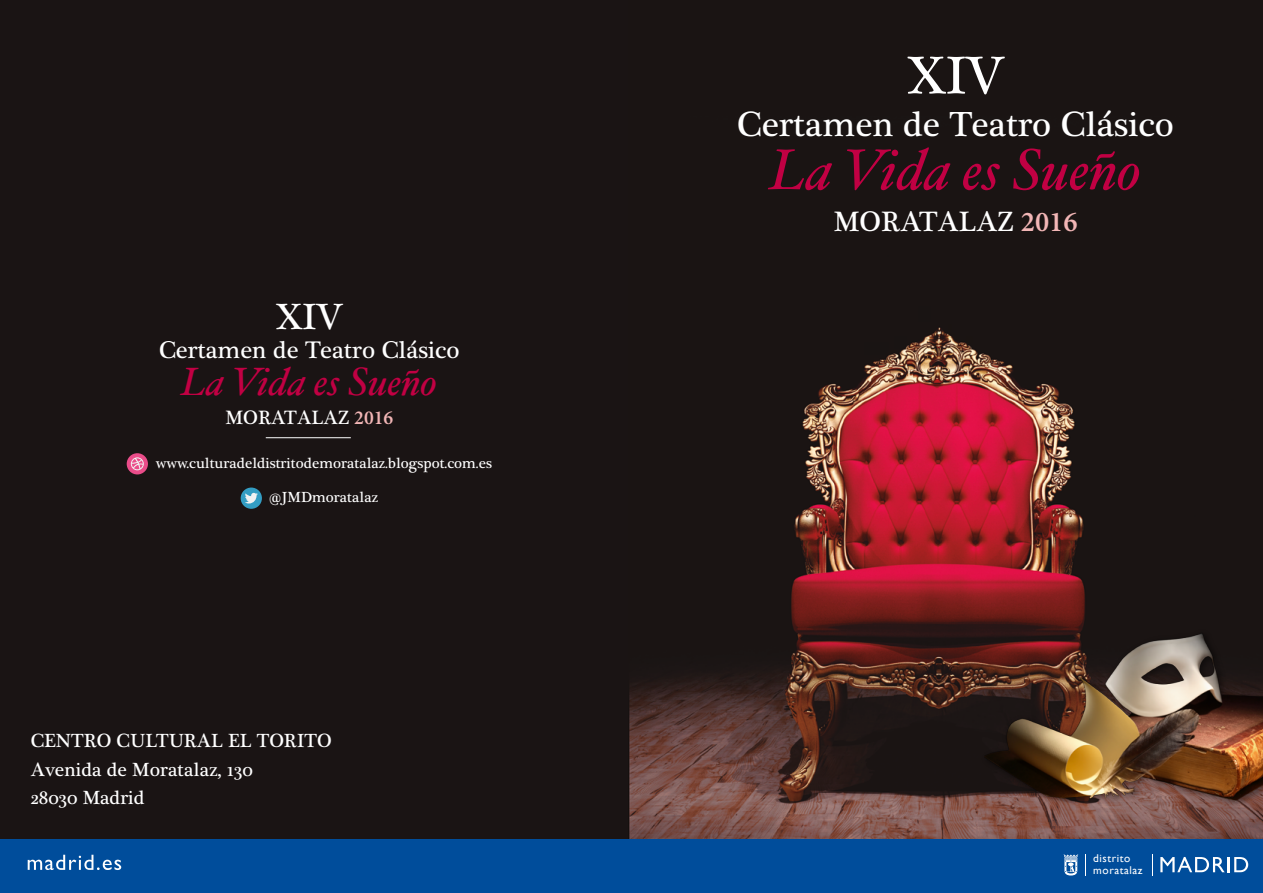
<style>
.page{position:relative;width:1263px;height:893px;background:#fff}
.page>*{position:absolute;margin:0;border:0;box-sizing:border-box;transform-origin:0 0}
.t1{font:italic 57.45px "Hoefler Text";color:#c10043}
.t2{font:54.3px "Plantagenet Cherokee";color:#fff}
.t3{font:italic 39.6px "Hoefler Text";color:#c10043}
.t4{font:37.35px "Plantagenet Cherokee";color:#fff}
.t5{font:35.7px "Plantagenet Cherokee";color:#fff}
.t6{font:28.65px "Plantagenet Cherokee";color:#fff}
.t7{font:24.6px "Plantagenet Cherokee";color:#fff}
.t8{font:19.8px "Plantagenet Cherokee";color:#fff}
.t9{font:19.5px/28.5px "Plantagenet Cherokee";color:#fff}
.t10{font:15px "Plantagenet Cherokee";color:#fff}
.t11{font:11.25px/12px "Gill Sans";letter-spacing:.05em;color:#fff}
.s1{font-family:"Minion Pro";font-weight:600;color:#f2b6b6}
</style>
<div class="page">
<img style="left:0;top:0;width:1263px;height:840px">
<img style="left:979px;top:628px;width:284px;height:182px">
<img style="left:984px;top:629px;width:279px;height:173px">
<div style="left:0;top:840px;width:1263px;height:53px;background:#004d9b"></div>
<svg style="left:1085px;top:854px;width:1px;height:21px"></svg>
<svg style="left:1152px;top:854px;width:1px;height:21px"></svg>
<svg style="left:1160px;top:857px;width:65px;height:15px"></svg>
<hr style="left:1227px;top:857px;width:3px;height:15px;background:#fff">
<svg style="left:1234px;top:857px;width:14px;height:15px"></svg>
<svg style="left:1063px;top:854px;width:15px;height:21px"></svg>
<svg style="left:28px;top:855px;width:93px;height:15px"></svg>
<div style="left:127px;top:453px;width:21px;height:21px;background:#ea4c89;border-radius:50%"></div>
<svg style="left:131px;top:457px;width:13px;height:13px"></svg>
<div style="left:241px;top:488px;width:21px;height:21px;background:#339dc3;border-radius:50%"></div>
<svg style="left:245px;top:493px;width:13px;height:10px"></svg>
<hr style="left:266px;top:437px;width:85px;height:1px;background:#fff">
<h3 class="t4" style="left:276px;top:295px;width:67px">XIV</h3>
<h3 class="t7" style="left:159px;top:336px;width:302px">Certamen de Teatro Clásico</h3>
<h3 class="t3" style="left:181px;top:358px;width:257px">La Vida es Sueño</h3>
<h3 class="t8" style="left:225px;top:405px;width:169px">MORATALAZ <span class="s1">2016</span></h3>
<p class="t10" style="left:156px;top:454px;width:338px">www.culturadeldistritodemoratalaz.blogspot.com.es</p>
<p class="t10" style="left:268px;top:488px;width:111px">@JMDmoratalaz</p>
<h3 class="t9" style="left:31px;top:727px;width:302px">CENTRO CULTURAL EL TORITO<br>Avenida de Moratalaz, 130<br>28030 Madrid</h3>
<h2 class="t2" style="left:908px;top:44px;width:97px">XIV</h2>
<h3 class="t5" style="left:737px;top:104px;width:438px">Certamen de Teatro Clásico</h3>
<h1 class="t1" style="left:770px;top:136px;width:373px">La Vida es Sueño</h1>
<h3 class="t6" style="left:834px;top:205px;width:245px">MORATALAZ <span class="s1">2016</span></h3>
<p class="t11" style="left:1093px;top:852px;width:51px">distrito moratalaz</p>
</div>
